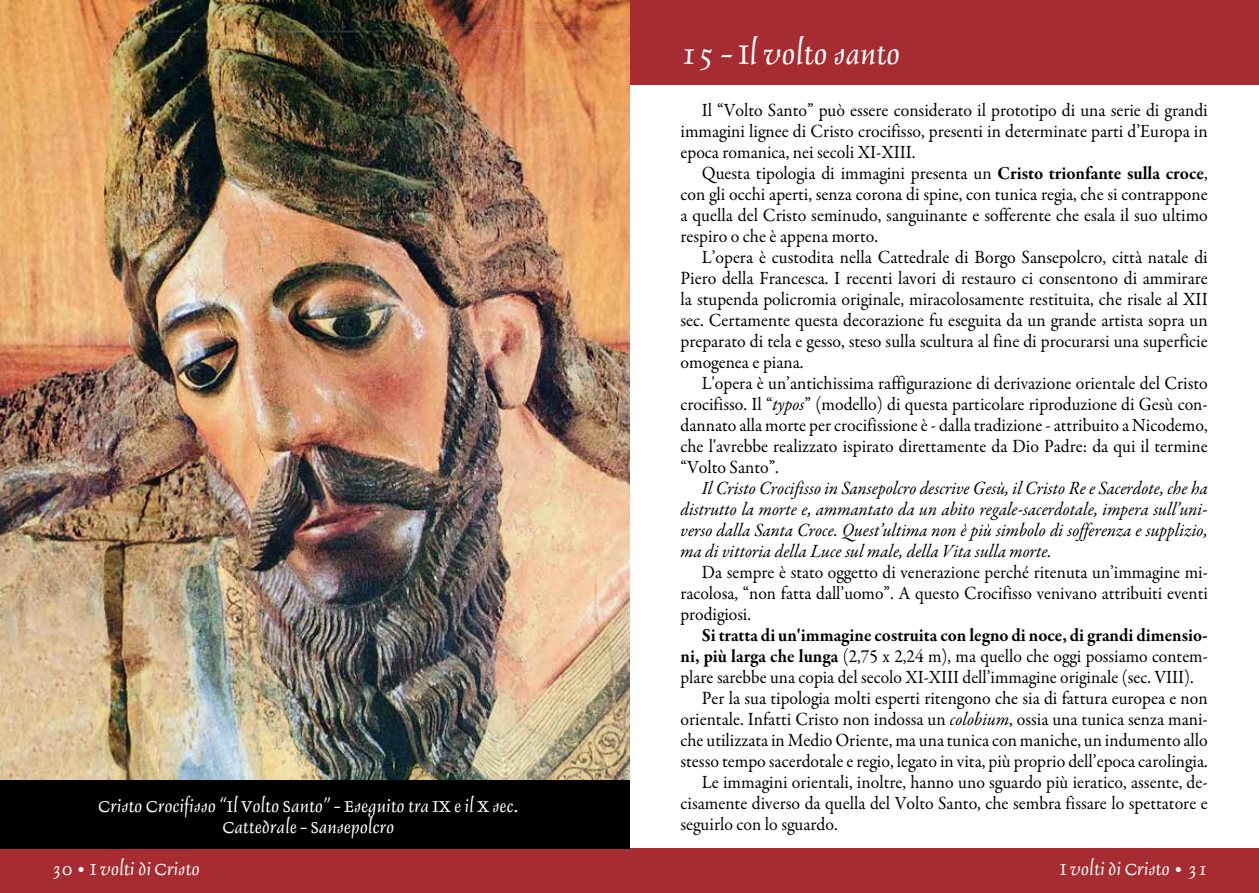
<style>
.page{position:relative;width:1259px;height:893px;background:#fff}
.page>*{position:absolute;margin:0;border:0;box-sizing:border-box;transform-origin:0 0}
.t1{font:36px "Delphin I";color:#fff}
.t2{font:21.45px "Delphin I";color:#fff}
.t3{font:21px/21px "Delphin I";color:#fff;text-align:center}
.t4{font:18.75px/21px "Garamond Premr Pro";color:#000;text-align:justify;scale:.95 1}
.t5{font:18.75px/21px "Garamond Premr Pro";color:#000;text-align:justify;scale:.94 1}
.t6{font:italic 18.75px/21px "Garamond Premr Pro";color:#000;text-align:justify;scale:.95 1}
.t7{font:700 18.75px "Garamond Premr Pro";color:#000;scale:.94 1}
.s1{font-weight:700}
.s2{font-style:italic}
</style>
<div class="page">
<div style="left:629px;top:848px;width:630px;height:45px;background:#a72c31"></div>
<div style="left:0;top:848px;width:642px;height:45px;background:#a72c31"></div>
<div style="left:616px;top:0;width:643px;height:85px;background:#a72c31"></div>
<img style="left:0;top:0;width:629px;height:780px">
<div style="left:0;top:780px;width:629px;height:68px;background:#000"></div>
<p class="t3" style="left:98px;top:796px;width:422px">Cristo Crocifisso “Il Volto Santo” - Eseguito tra IX e il X sec.<br>Cattedrale - Sansepolcro</p>
<h1 class="t1" style="left:680px;top:36px;width:221px">15 - Il volto santo</h1>
<p class="t4" style="left:680px;top:100px;width:556px;text-indent:21px">Il “Volto Santo” può essere considerato il prototipo di una serie di grandi immagini lignee di Cristo crocifisso, presenti in determinate parti d’Europa in epoca romanica, nei secoli XI-XIII.</p>
<p class="t4" style="left:680px;top:163px;width:556px;text-indent:21px">Questa tipologia di immagini presenta un <span class="s1">Cristo trionfante sulla croce</span>, con gli occhi aperti, senza corona di spine, con tunica regia, che si contrappone a quella del Cristo seminudo, sanguinante e sofferente che esala il suo ultimo respiro o che è appena morto.</p>
<p class="t4" style="left:680px;top:247px;width:556px;text-indent:21px">L’opera è custodita nella Cattedrale di Borgo Sansepolcro, città natale di Piero della Francesca. I recenti lavori di restauro ci consentono di ammirare la stupenda policromia originale, miracolosamente restituita, che risale al XII sec. Certamente questa decorazione fu eseguita da un grande artista sopra un preparato di tela e gesso, steso sulla scultura al fine di procurarsi una superficie omogenea e piana.</p>
<p class="t4" style="left:680px;top:373px;width:556px;text-indent:21px">L'opera è un’antichissima raffigurazione di derivazione orientale del Cristo crocifisso. Il “<span class="s2">typos</span>” (modello) di questa particolare riproduzione di Gesù con&shy;dannato alla morte per crocifissione è - dalla tradizione - attribuito a Nicodemo, che l'avrebbe realizzato ispirato direttamente da Dio Padre: da qui il termine “Volto Santo”.</p>
<p class="t6" style="left:680px;top:478px;width:556px;text-indent:21px">Il Cristo Crocifisso in Sansepolcro descrive Gesù, il Cristo Re e Sacerdote, che ha distrutto la morte e, ammantato da un abito regale-sacerdotale, impera sull’uni&shy;verso dalla Santa Croce. Quest’ultima non è più simbolo di sofferenza e supplizio, ma di vittoria della Luce sul male, della Vita sulla morte.</p>
<p class="t5" style="left:680px;top:562px;width:562px;text-indent:21px">Da sempre è stato oggetto di venerazione perché ritenuta un’immagine mi&shy;racolosa, “non fatta dall’uomo”. A questo Crocifisso venivano attribuiti eventi prodigiosi.</p>
<p class="t7" style="left:702px;top:623px;width:540px">Si tratta di un'immagine costruita con legno di noce, di grandi dimensio-</p>
<p class="t5" style="left:680px;top:646px;width:562px"><span class="s1">ni, più larga che lunga</span> (2,75 x 2,24 m), ma quello che oggi possiamo contem-</p>
<p class="t5" style="left:680px;top:667px;width:547px">plare sarebbe una copia del secolo XI-XIII dell’immagine originale (sec. VIII).</p>
<p class="t4" style="left:702px;top:688px;width:534px">Per la sua tipologia molti esperti ritengono che sia di fattura europea e non</p>
<p class="t4" style="left:680px;top:709px;width:556px">orientale. Infatti Cristo non indossa un <span class="s2">colobium</span>, ossia una tunica senza mani-</p>
<p class="t4" style="left:680px;top:730px;width:556px">che utilizzata in Medio Oriente, ma una tunica con maniche, un indumento allo</p>
<p class="t4" style="left:680px;top:751px;width:556px">stesso tempo sacerdotale e regio, legato in vita, più proprio dell’epoca carolingia.</p>
<p class="t4" style="left:702px;top:772px;width:534px">Le immagini orientali, inoltre, hanno uno sguardo più ieratico, assente, de-</p>
<p class="t4" style="left:680px;top:793px;width:556px">cisamente diverso da quella del Volto Santo, che sembra fissare lo spettatore e</p>
<p class="t4" style="left:680px;top:814px;width:167px">seguirlo con lo sguardo.</p>
<p class="t2" style="left:52px;top:858px;width:149px">30 • I volti di Cristo</p>
<p class="t2" style="left:1060px;top:858px;width:149px">I volti di Cristo • 31</p>
</div>
